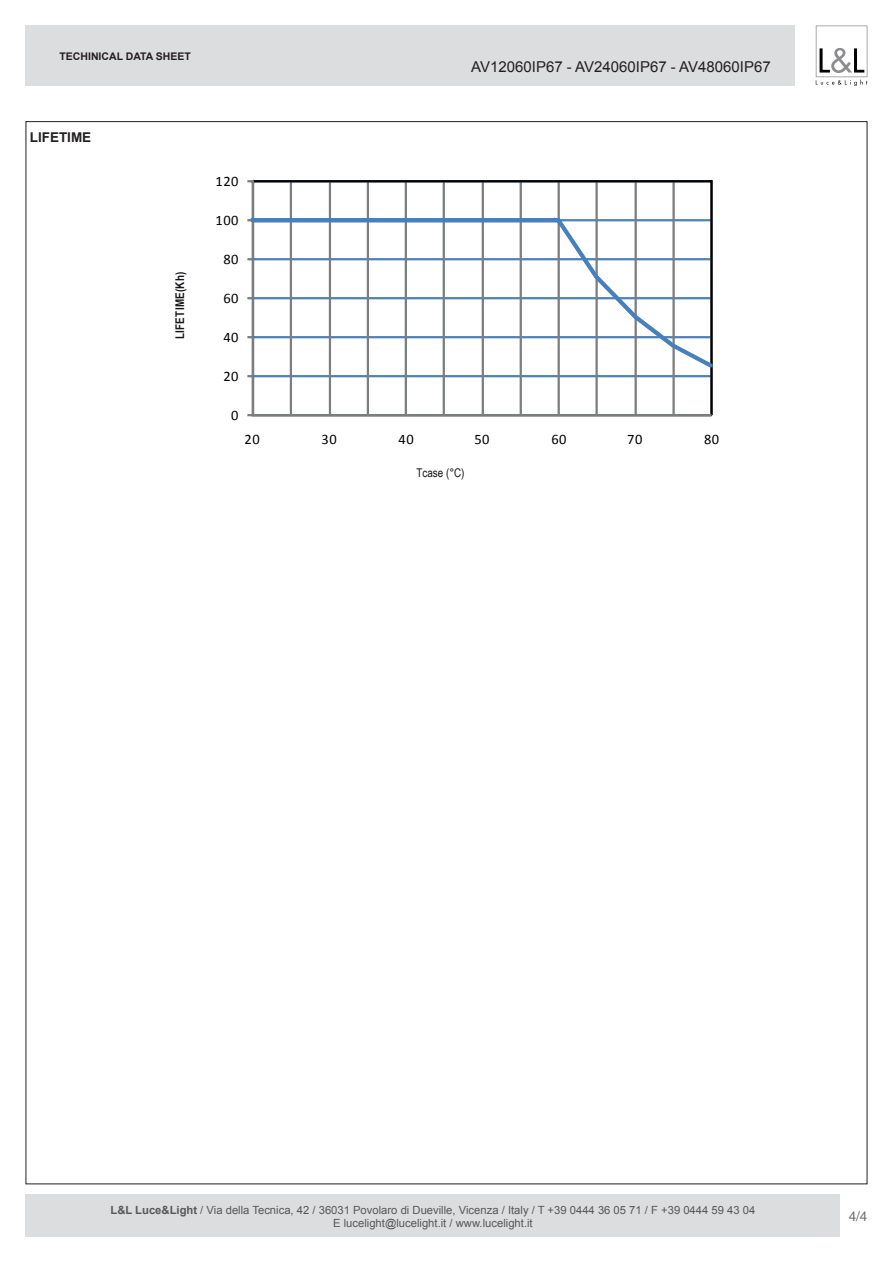
<style>
.page{position:relative;width:893px;height:1263px;background:#fff}
.page>*{position:absolute;margin:0;border:0;box-sizing:border-box;transform-origin:0 0}
.t1{font:15px "Arial";color:#231f20}
.t2{font:14.55px "Calibri";letter-spacing:.03em;color:#000001}
.t3{font:700 13.5px "Arial";color:#231f20}
.t4{font:13.5px "Helvetica LT Std";color:#6c6d70}
.t5{font:700 12px "Arial Narrow";color:#18151a}
.t6{font:12px "Arial Narrow";color:#18151a}
.t7{font:11.25px "Arial";color:#57585a}
.t8{font:700 10.5px "Arial";color:#231f20}
.s1{font-weight:700}
</style>
<div class="page">
<div style="left:26px;top:26px;width:769px;height:60px;background:#dcdddf"></div>
<svg style="left:816px;top:26px;width:51px;height:60px"></svg>
<div style="left:26px;top:1194px;width:814px;height:43px;background:#dcdddf"></div>
<svg style="left:250px;top:179px;width:463px;height:238px"></svg>
<div style="left:252px;top:180px;width:2px;height:235px;border:1px solid #7b7e7f"></div>
<svg style="left:247px;top:375px;width:6px;height:2px"></svg>
<svg style="left:247px;top:180px;width:6px;height:2px"></svg>
<div style="left:252px;top:414px;width:459px;height:2px;border:1px solid #7b7e7f"></div>
<svg style="left:251px;top:212px;width:462px;height:156px"></svg>
<p class="t8" style="left:60px;top:49px;width:133px">TECHINICAL DATA SHEET</p>
<p class="t3" style="left:30px;top:128px;width:63px">LIFETIME</p>
<p class="t5" style="left:171px;top:339px;width:69px;rotate:-90deg">TEF I L I M K(E )h</p>
<p class="t2" style="left:216px;top:172px;width:24px">120</p>
<p class="t2" style="left:216px;top:211px;width:24px">100</p>
<p class="t2" style="left:223px;top:250px;width:17px">80</p>
<p class="t2" style="left:223px;top:289px;width:17px">60</p>
<p class="t2" style="left:223px;top:328px;width:17px">40</p>
<p class="t2" style="left:223px;top:367px;width:17px">20</p>
<p class="t2" style="left:231px;top:406px;width:9px">0</p>
<p class="t1" style="left:471px;top:56px;width:301px">AV12060IP67 - AV24060IP67 - AV48060IP67</p>
<p class="t2" style="left:245px;top:430px;width:17px">20</p>
<p class="t2" style="left:322px;top:430px;width:17px">30</p>
<p class="t2" style="left:399px;top:430px;width:17px">40</p>
<p class="t2" style="left:474px;top:430px;width:17px">50</p>
<p class="t2" style="left:551px;top:430px;width:17px">60</p>
<p class="t2" style="left:627px;top:430px;width:17px">70</p>
<p class="t2" style="left:704px;top:430px;width:17px">80</p>
<p class="t6" style="left:417px;top:464px;width:49px">Tcase (°C)</p>
<p class="t7" style="left:111px;top:1203px;width:646px"><span class="s1">L&amp;L Luce&amp;Light</span> / Via della Tecnica, 42 / 36031 Povolaro di Dueville, Vicenza / Italy / T +39 0444 36 05 71 / F +39 0444 59 43 04</p>
<p class="t7" style="left:333px;top:1216px;width:201px">E lucelight@lucelight.it / www.lucelight.it</p>
<p class="t4" style="left:849px;top:1208px;width:20px">4/4</p>
</div>
